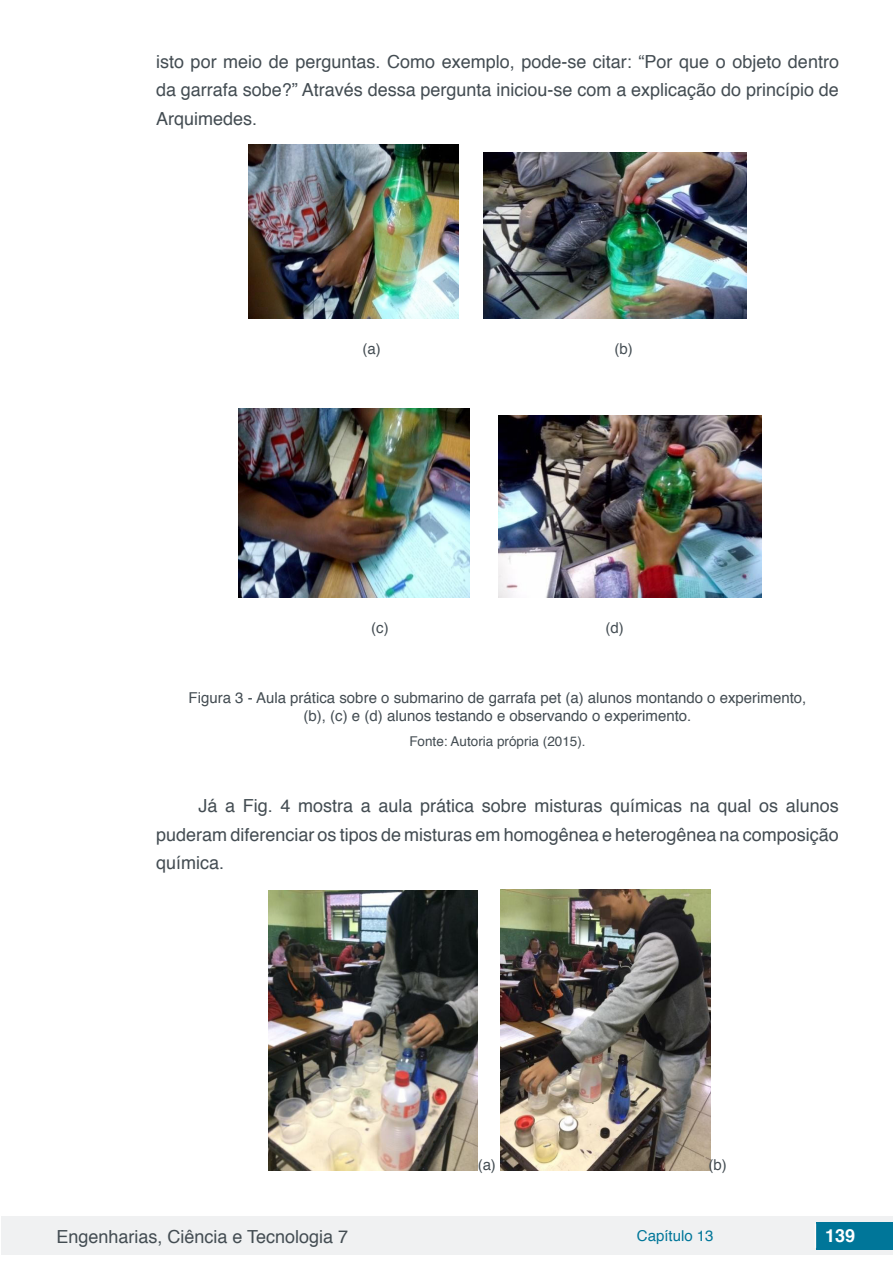
<style>
.page{position:relative;width:893px;height:1263px;background:#fff}
.page>*{position:absolute;margin:0;border:0;box-sizing:border-box;transform-origin:0 0}
.txt{font:18px/28.5px "Helvetica";color:#434c52;text-align:justify}
.t1{font:700 18px "Helvetica";color:#fff}
.ref_tabelas{font:15px/18px "Helvetica";color:#434c52;text-align:center}
.t2{font:15px "Helvetica";color:#007699}
.tab_fonte{font:13.5px "Helvetica";color:#434c52}
</style>
<div class="page">
<div style="left:1px;top:1216px;width:891px;height:38px;background:#f0f1f2"></div>
<div style="left:816px;top:1222px;width:77px;height:27px;background:#007699"></div>
<svg style="left:815px;top:1224px;width:1px;height:24px"></svg>
<img style="left:249px;top:145px;width:209px;height:174px">
<img style="left:483px;top:152px;width:263px;height:167px">
<img style="left:238px;top:409px;width:231px;height:189px">
<img style="left:498px;top:416px;width:263px;height:182px">
<img style="left:268px;top:891px;width:210px;height:279px">
<img style="left:500px;top:889px;width:211px;height:281px">
<p class="txt" style="left:156px;top:47px;width:684px">isto por meio de perguntas. Como exemplo, pode-se citar: “Por que o objeto dentro da garrafa sobe?” Através dessa pergunta iniciou-se com a explicação do princípio de Arquimedes.</p>
<p class="ref_tabelas" style="left:362px;top:340px;width:20px">(a)</p>
<p class="ref_tabelas" style="left:614px;top:340px;width:20px">(b)</p>
<p class="ref_tabelas" style="left:371px;top:619px;width:19px">(c)</p>
<p class="ref_tabelas" style="left:606px;top:619px;width:20px">(d)</p>
<p class="ref_tabelas" style="left:189px;top:689px;width:619px">Figura 3 - Aula prática sobre o submarino de garrafa pet (a) alunos montando o experimento, (b), (c) e (d) alunos testando e observando o experimento.</p>
<p class="tab_fonte" style="left:409px;top:730px;width:178px">Fonte: Autoria própria (2015).</p>
<p class="txt" style="left:156px;top:792px;width:684px;text-indent:43px">Já a Fig. 4 mostra a aula prática sobre misturas químicas na qual os alunos puderam diferenciar os tipos de misturas em homogênea e heterogênea na composição química.</p>
<p class="ref_tabelas" style="left:478px;top:1156px;width:20px">(a)</p>
<p class="ref_tabelas" style="left:708px;top:1156px;width:20px">(b)</p>
<p class="txt" style="left:56px;top:1223px;width:293px">Engenharias, Ciência e Tecnologia 7</p>
<p class="t2" style="left:637px;top:1224px;width:78px">Capítulo 13</p>
<p class="t1" style="left:825px;top:1221px;width:32px">139</p>
</div>
